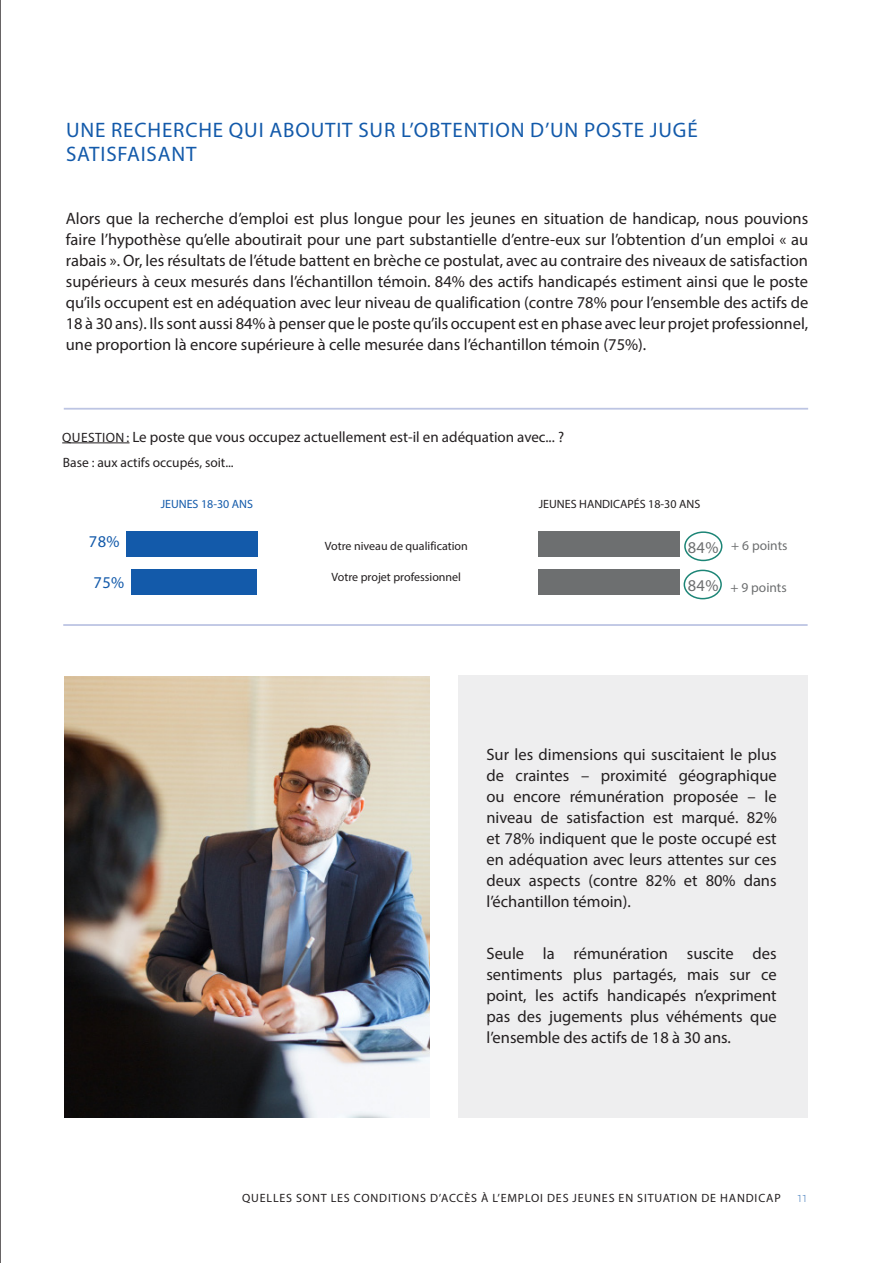
<style>
.page{position:relative;width:893px;height:1263px;background:#fff}
.page>*{position:absolute;margin:0;border:0;box-sizing:border-box;transform-origin:0 0}
.t1{font:21px/24px "Myriad Pro";letter-spacing:.04em;color:#135aaa}
.t2{font:16.5px/21px "Myriad Pro";color:#231f20;text-align:justify}
.t3{font:16.5px "Myriad Pro";color:#135aaa}
.t4{font:16.5px "Myriad Pro";color:#6d6f70}
.t5{font:15px "Myriad Pro";color:#231f20}
.t6{font:13.5px "Myriad Pro";color:#231f20}
.t7{font:13.5px "Myriad Pro";color:#6d6f70}
.t8{font:12px "Myriad Pro";color:#231f20}
.t9{font:12px "Myriad Pro";letter-spacing:.07em;color:#231f20}
.t10{font:12px "Myriad Pro";color:#135aaa}
.s1{font-size:13.5px}
.s2{font-size:16.5px}
.s3{font-family:"Instant W01 1 Vivid";font-size:15px;color:#135aaa}
</style>
<div class="page">
<hr style="left:0;top:0;width:1px;height:1263px;background:#231f20">
<div style="left:458px;top:675px;width:349px;height:443px;background:#eeeeef"></div>
<hr style="left:64px;top:408px;width:744px;height:2px;background:#bdc5e3">
<hr style="left:62px;top:442px;width:68px;height:1px;background:#231f20">
<div style="left:126px;top:532px;width:131px;height:25px;background:#135aaa"></div>
<div style="left:131px;top:570px;width:126px;height:25px;background:#135aaa"></div>
<div style="left:538px;top:531px;width:142px;height:25px;background:#6d6f70"></div>
<div style="left:538px;top:570px;width:142px;height:25px;background:#6d6f70"></div>
<div style="left:684px;top:570px;width:38px;height:29px;border:2px solid #1c8576;border-radius:50%"></div>
<div style="left:684px;top:531px;width:38px;height:30px;border:2px solid #1c8576;border-radius:50%"></div>
<hr style="left:63px;top:624px;width:745px;height:2px;background:#bdc5e3">
<img style="left:65px;top:676px;width:364px;height:442px">
<p class="t1" style="left:66px;top:118px;width:633px">UNE RECHERCHE QUI ABOUTIT SUR L’OBTENTION D’UN POSTE JUGÉ<br>SATISFAISANT</p>
<p class="t2" style="left:66px;top:208px;width:744px">Alors que la recherche d’emploi est plus longue pour les jeunes en situation de handicap, nous pouvions faire l’hypothèse qu’elle aboutirait pour une part substantielle d’entre-eux sur l’obtention d’un emploi « au rabais ». Or, les résultats de l’étude battent en brèche ce postulat, avec au contraire des niveaux de satisfaction supérieurs à ceux mesurés dans l’échantillon témoin. 84% des actifs handicapés estiment ainsi que le poste qu’ils occupent est en adéquation avec leur niveau de qualification (contre 78% pour l’ensemble des actifs de 18 à 30 ans). Ils sont aussi 84% à penser que le poste qu’ils occupent est en phase avec leur projet professionnel, une proportion là encore supérieure à celle mesurée dans l’échantillon témoin (75%).</p>
<p class="t5" style="left:62px;top:427px;width:503px"><span class="s1">QUESTION :</span> Le poste que vous occupez actuellement est-il en adéquation avec... ?</p>
<p class="t6" style="left:63px;top:454px;width:172px">Base : aux actifs occupés, soit...</p>
<p class="t10" style="left:161px;top:496px;width:94px">JEUNES 18-30 ANS</p>
<p class="t8" style="left:539px;top:496px;width:163px">JEUNES HANDICAPÉS 18-30 ANS</p>
<p class="t3" style="left:89px;top:531px;width:32px">78%</p>
<p class="t3" style="left:94px;top:572px;width:32px">75%</p>
<p class="t7" style="left:731px;top:537px;width:58px">+ 6 points</p>
<p class="t8" style="left:325px;top:538px;width:144px">Votre niveau de qualification</p>
<p class="t4" style="left:688px;top:537px;width:32px">84%</p>
<p class="t7" style="left:688px;top:579px;width:100px"><span class="s2">84%</span> + 9 points</p>
<p class="t8" style="left:332px;top:570px;width:131px">Votre projet professionnel</p>
<p class="t2" style="left:486px;top:743px;width:292px">Sur les dimensions qui suscitaient le plus de craintes – proximité géographique ou encore rémunération proposée – le niveau de satisfaction est marqué. 82% et 78% indiquent que le poste occupé est en adéquation avec leurs attentes sur ces deux aspects (contre 82% et 80% dans l’échantillon témoin).</p>
<p class="t2" style="left:486px;top:943px;width:292px">Seule la rémunération suscite des sentiments plus partagés, mais sur ce point, les actifs handicapés n’expriment pas des jugements plus véhéments que l’ensemble des actifs de 18 à 30 ans.</p>
<p class="t9" style="left:242px;top:1191px;width:566px">QUELLES SONT LES CONDITIONS D’ACCÈS À L’EMPLOI DES JEUNES EN SITUATION DE HANDICAP <span class="s3">11</span></p>
</div>
